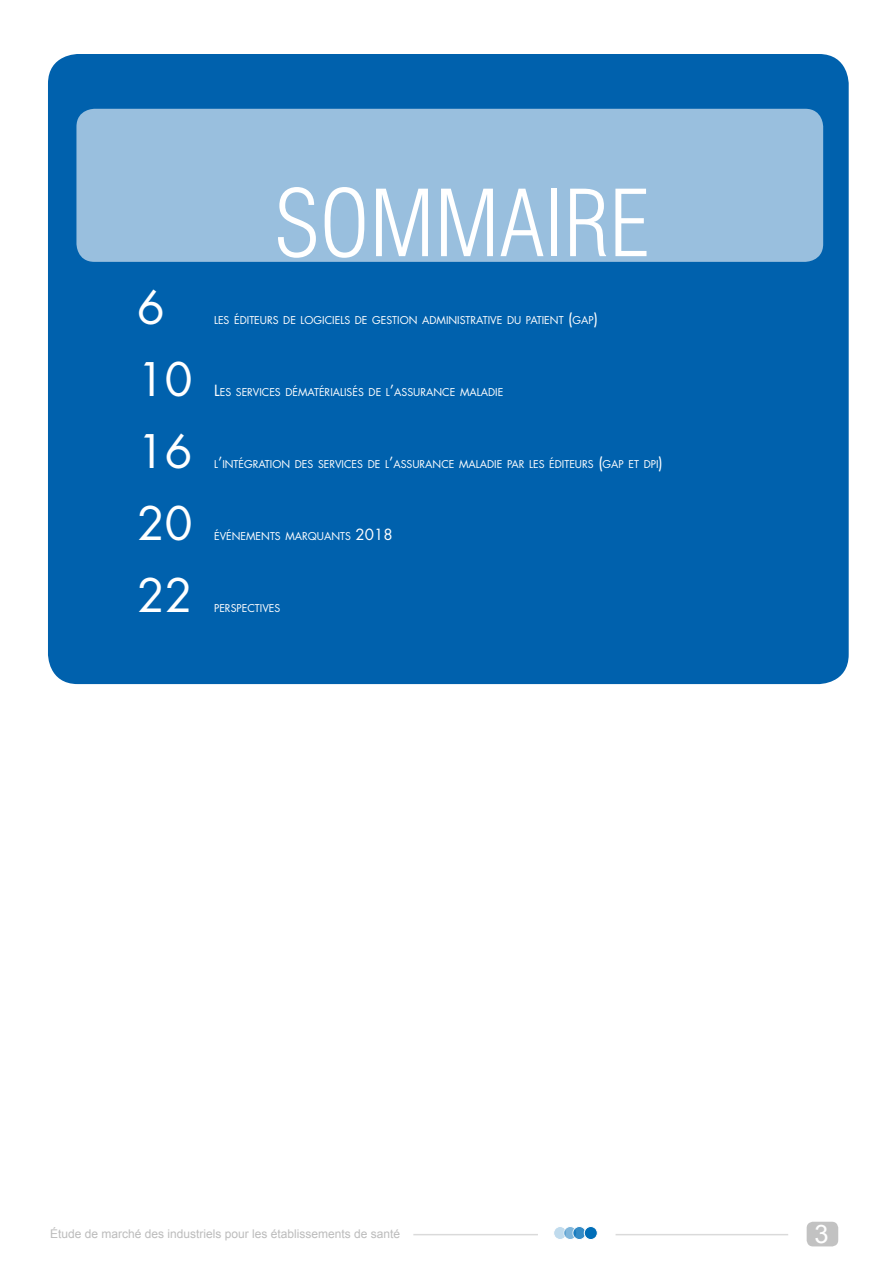
<style>
.page{position:relative;width:893px;height:1263px;background:#fff}
.page>*{position:absolute;margin:0;border:0;box-sizing:border-box;transform-origin:0 0}
.t1{font:300 condensed 90px "Helvetica LT Std";color:#fff}
.t2{font:45px "Futura";color:#fff}
.t3{font:25.5px "Arial";color:#fff}
.t4{font:12px "Arial";color:#bcbcbc}
.t5{font:10.5px "Futura";color:#fff}
.s1{font-size:15px}
</style>
<div class="page">
<div style="left:48px;top:54px;width:801px;height:630px;background:#0061ad;border-radius:30px"></div>
<div style="left:76px;top:109px;width:747px;height:153px;background:#99bfde;border-radius:18px"></div>
<svg style="left:554px;top:1227px;width:44px;height:12px"></svg>
<svg style="left:564px;top:1226px;width:13px;height:13px"></svg>
<div style="left:564px;top:1226px;width:13px;height:14px;border:1px solid #fff;border-radius:50%"></div>
<svg style="left:573px;top:1226px;width:13px;height:14px"></svg>
<div style="left:573px;top:1226px;width:13px;height:14px;border:1px solid #fff;border-radius:50%"></div>
<div style="left:584px;top:1226px;width:13px;height:13px;background:#006eb8;border-radius:50%"></div>
<div style="left:584px;top:1226px;width:13px;height:14px;border:1px solid #fff;border-radius:50%"></div>
<hr style="left:413px;top:1234px;width:125px;height:1px;background:#dadada">
<hr style="left:616px;top:1234px;width:172px;height:1px;background:#dadada">
<div style="left:807px;top:1222px;width:31px;height:24px;background:#bcbcbc;border-radius:6px"></div>
<h2 class="t2" style="left:137px;top:276px;width:29px">6</h2>
<h2 class="t2" style="left:137px;top:348px;width:57px">10</h2>
<h2 class="t2" style="left:137px;top:420px;width:57px">16</h2>
<h2 class="t2" style="left:137px;top:492px;width:57px">20</h2>
<h2 class="t2" style="left:137px;top:564px;width:57px">22</h2>
<h1 class="t1" style="left:274px;top:167px;width:376px">SOMMAIRE</h1>
<p class="t5" style="left:214px;top:313px;width:385px">LES ÉDITEURS DE LOGICIELS DE GESTION ADMINISTRATIVE DU PATIENT <span class="s1">(</span>GAP<span class="s1">)</span></p>
<p class="t5" style="left:193px;top:385px;width:312px"><span class="s1">L</span>ES SERVICES DÉMATÉRIALISÉS DE L<span class="s1">’</span>ASSURANCE MALADIE</p>
<p class="t5" style="left:214px;top:457px;width:450px">L<span class="s1">’</span>INTÉGRATION DES SERVICES DE L<span class="s1">’</span>ASSURANCE MALADIE PAR LES ÉDITEURS <span class="s1">(</span>GAP ET DPI<span class="s1">)</span></p>
<p class="t5" style="left:214px;top:529px;width:180px">ÉVÉNEMENTS MARQUANTS <span class="s1">2018</span></p>
<p class="t5" style="left:214px;top:601px;width:68px">PERSPECTIVES</p>
<p class="t4" style="left:50px;top:1226px;width:352px">Étude de marché des industriels pour les établissements de santé</p>
<h3 class="t3" style="left:814px;top:1218px;width:16px">3</h3>
</div>
